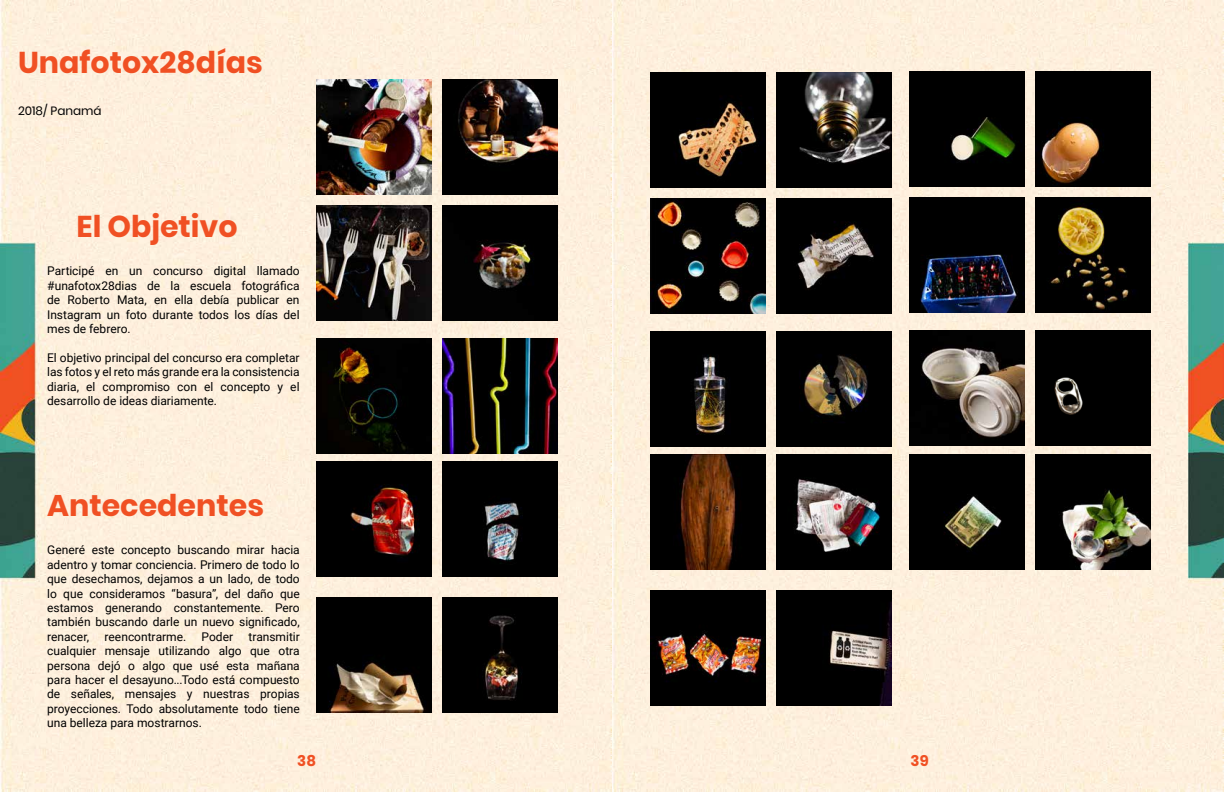
<style>
.page{position:relative;width:1224px;height:792px;background:#fff}
.page>*{position:absolute;margin:0;border:0;box-sizing:border-box;transform-origin:0 0}
.t1{font:700 30px "Poppins";color:#f05023}
.t2{font:700 15px "Poppins";color:#f05023}
.t3{font:12px/14.4px "Roboto";color:#000;text-align:justify}
.t4{font:12px "Poppins";color:#000}
</style>
<div class="page">
<img style="left:0;top:0;width:1224px;height:792px">
<img style="left:317px;top:79px;width:115px;height:115px">
<img style="left:650px;top:72px;width:116px;height:115px">
<img style="left:910px;top:72px;width:115px;height:115px">
<img style="left:317px;top:205px;width:115px;height:115px">
<img style="left:650px;top:198px;width:116px;height:115px">
<img style="left:910px;top:198px;width:115px;height:115px">
<img style="left:317px;top:338px;width:115px;height:116px">
<img style="left:650px;top:331px;width:116px;height:115px">
<img style="left:910px;top:331px;width:115px;height:115px">
<img style="left:317px;top:462px;width:115px;height:115px">
<img style="left:650px;top:454px;width:116px;height:116px">
<img style="left:910px;top:454px;width:115px;height:115px">
<img style="left:317px;top:598px;width:115px;height:115px">
<img style="left:650px;top:590px;width:116px;height:116px">
<img style="left:443px;top:79px;width:115px;height:115px">
<img style="left:776px;top:72px;width:116px;height:115px">
<img style="left:1036px;top:72px;width:115px;height:115px">
<img style="left:443px;top:205px;width:115px;height:115px">
<img style="left:776px;top:198px;width:116px;height:115px">
<img style="left:1036px;top:198px;width:115px;height:115px">
<img style="left:443px;top:338px;width:115px;height:116px">
<img style="left:776px;top:331px;width:116px;height:115px">
<div style="left:1036px;top:331px;width:115px;height:115px;background:#000"></div>
<img style="left:443px;top:462px;width:115px;height:115px">
<img style="left:776px;top:454px;width:116px;height:116px">
<img style="left:1036px;top:454px;width:115px;height:115px">
<img style="left:443px;top:598px;width:115px;height:115px">
<img style="left:776px;top:590px;width:116px;height:116px">
<h1 class="t1" style="left:18px;top:45px;width:246px">Unafotox28días</h1>
<p class="t4" style="left:18px;top:104px;width:85px">2018/ Panamá</p>
<h1 class="t1" style="left:77px;top:209px;width:163px">El Objetivo</h1>
<p class="t3" style="left:47px;top:263px;width:254px">Participé en un concurso digital llamado #unafotox28dias de la escuela fotográfica de Roberto Mata, en ella debía publicar en Instagram un foto durante todos los días del mes de febrero.</p>
<p class="t3" style="left:47px;top:350px;width:254px">El objetivo principal del concurso era completar las fotos y el reto más grande era la consistencia diaria, el compromiso con el concepto y el desarrollo de ideas diariamente.</p>
<h1 class="t1" style="left:47px;top:488px;width:218px">Antecedentes</h1>
<p class="t3" style="left:47px;top:542px;width:254px">Generé este concepto buscando mirar hacia adentro y tomar conciencia. Primero de todo lo que desechamos, dejamos a un lado, de todo lo que consideramos “basura”, del daño que estamos generando constantemente. Pero también buscando darle un nuevo significado, renacer,</p>
<p class="t3" style="left:105px;top:629px;width:83px">reencontrarme.</p>
<p class="t3" style="left:202px;top:629px;width:33px">Poder</p>
<p class="t3" style="left:47px;top:629px;width:254px;text-indent:201px">transmitir cualquier mensaje utilizando algo que otra persona dejó o algo que usé esta mañana para hacer el desayuno...Todo está compuesto de señales, mensajes y nuestras propias proyecciones. Todo absolutamente todo tiene una belleza para mostrarnos.</p>
<p class="t2" style="left:297px;top:752px;width:20px">38</p>
<p class="t2" style="left:911px;top:752px;width:20px">39</p>
</div>
